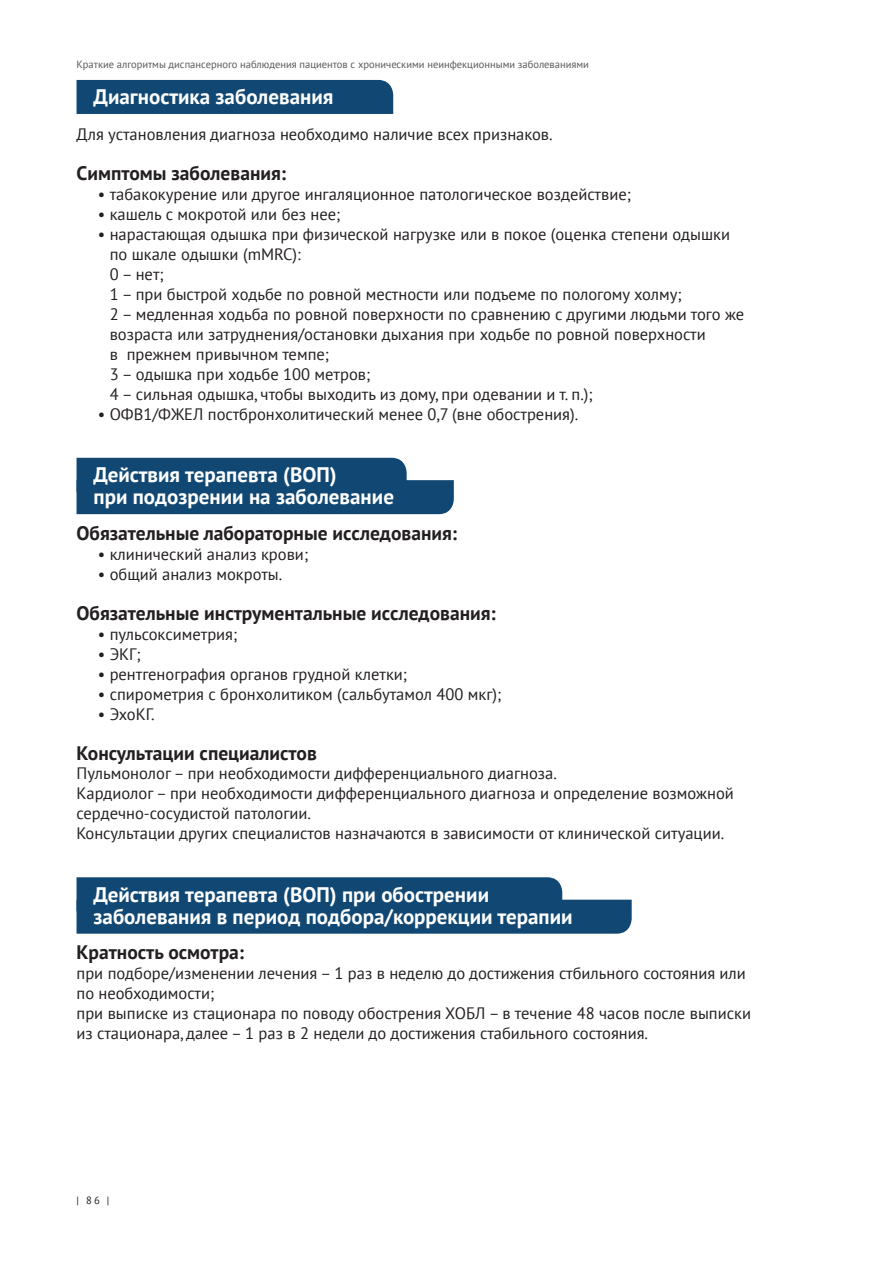
<style>
.page{position:relative;width:893px;height:1263px;background:#fff}
.page>*{position:absolute;margin:0;border:0;box-sizing:border-box;transform-origin:0 0}
.t1{font:700 21px/21.8px "PT Sans";color:#fff}
.t2{font:700 19.5px "PT Sans";color:#231f20}
.t3{font:16.5px/20px "PT Sans";color:#231f20}
.t4{font:10.5px "PT Sans";color:#57585a}
.t5{font:10.5px "PT Sans";color:#231f20}
</style>
<div class="page">
<div style="left:77px;top:80px;width:316px;height:34px;background:#114873"></div>
<div style="left:77px;top:458px;width:377px;height:56px;background:#114873"></div>
<svg style="left:77px;top:877px;width:555px;height:57px;background:#20537b"></svg>
<p class="t4" style="left:77px;top:57px;width:514px">Краткие алгоритмы диспансерного наблюдения пациентов с хроническими неинфекционными заболеваниями</p>
<p class="t1" style="left:94px;top:85px;width:241px">Диагностика заболевания</p>
<p class="t3" style="left:77px;top:124px;width:478px">Для установления диагноза необходимо наличие всех признаков.</p>
<p class="t2" style="left:77px;top:160px;width:211px">Симптомы заболевания:</p>
<p class="t3" style="left:98px;top:184px;width:535px">• табакокурение или другое ингаляционное патологическое воздействие;</p>
<p class="t3" style="left:98px;top:204px;width:244px">• кашель с мокротой или без нее;</p>
<p class="t3" style="left:110px;top:224px;width:636px;text-indent:-12px">• нарастающая одышка при физической нагрузке или в покое (оценка степени одышки по шкале одышки (mMRC):<br>0 – нет;<br>1 – при быстрой ходьбе по ровной местности или подъеме по пологому холму;<br>2 – медленная ходьба по ровной поверхности по сравнению с другими людьми того же возраста или затруднения/остановки дыхания при ходьбе по ровной поверхности<br>в прежнем привычном темпе;<br>3 – одышка при ходьбе 100 метров;<br>4 – сильная одышка, чтобы выходить из дому, при одевании и т. п.);</p>
<p class="t3" style="left:98px;top:403px;width:482px">• ОФВ1/ФЖЕЛ постбронхолитический менее 0,7 (вне обострения).</p>
<p class="t1" style="left:94px;top:464px;width:302px">Действия терапевта (ВОП)<br>при подозрении на заболевание</p>
<p class="t2" style="left:77px;top:520px;width:382px">Обязательные лабораторные исследования:</p>
<p class="t3" style="left:98px;top:543px;width:212px">• клинический анализ крови;</p>
<p class="t3" style="left:98px;top:563px;width:186px">• общий анализ мокроты.</p>
<p class="t2" style="left:77px;top:600px;width:421px">Обязательные инструментальные исследования:</p>
<p class="t3" style="left:98px;top:623px;width:141px">• пульсоксиметрия;</p>
<p class="t3" style="left:98px;top:643px;width:44px">• ЭКГ;</p>
<p class="t3" style="left:98px;top:663px;width:311px">• рентгенография органов грудной клетки;</p>
<p class="t3" style="left:98px;top:683px;width:405px">• спирометрия с бронхолитиком (сальбутамол 400 мкг);</p>
<p class="t3" style="left:98px;top:703px;width:59px">• ЭхоКГ.</p>
<p class="t2" style="left:77px;top:740px;width:242px">Консультации специалистов</p>
<p class="t3" style="left:77px;top:763px;width:659px">Пульмонолог – при необходимости дифференциального диагноза.<br>Кардиолог – при необходимости дифференциального диагноза и определение возможной сердечно-сосудистой патологии.<br>Консультации других специалистов назначаются в зависимости от клинической ситуации.</p>
<p class="t1" style="left:94px;top:883px;width:481px">Действия терапевта (ВОП) при обострении заболевания в период подбора/коррекции терапии</p>
<p class="t2" style="left:77px;top:939px;width:169px">Кратность осмотра:</p>
<p class="t3" style="left:77px;top:963px;width:676px">при подборе/изменении лечения – 1 раз в неделю до достижения стбильного состояния или по необходимости;<br>при выписке из стационара по поводу обострения ХОБЛ – в течение 48 часов после выписки из стационара, далее – 1 раз в 2 недели до достижения стабильного состояния.</p>
<p class="t5" style="left:77px;top:1193px;width:34px">| 86 |</p>
</div>
